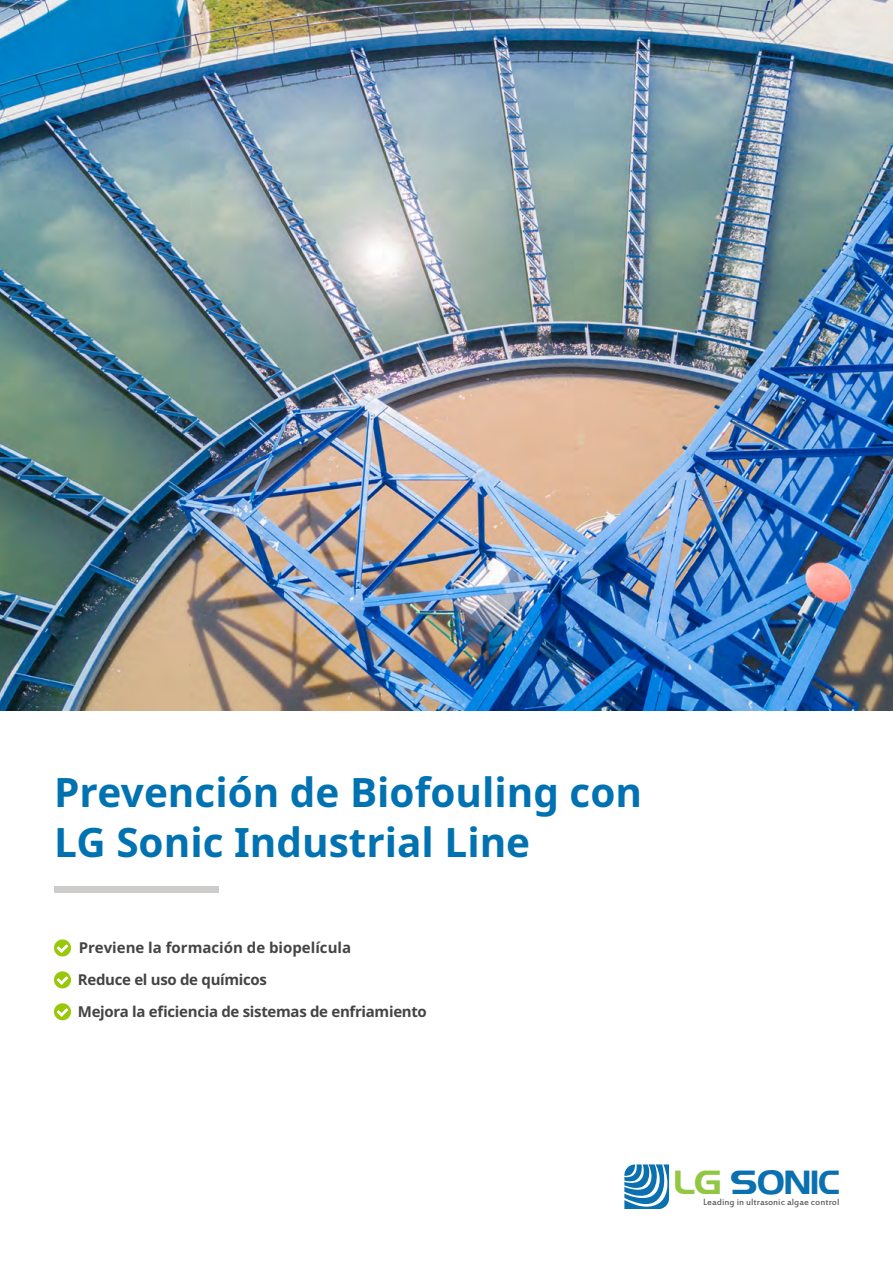
<style>
.page{position:relative;width:893px;height:1263px;background:#fff}
.page>*{position:absolute;margin:0;border:0;box-sizing:border-box;transform-origin:0 0}
.t1{font:700 40.5px/49.5px "Noto Sans";color:#0072b2}
.t2{font:32.4px "Niamey";color:#0a70b0}
.t3{font:700 15px/32px "Noto Sans";letter-spacing:-.02em;color:#444}
.t4{font:9.9px "Estrangelo Edessa";color:#58595b}
.s1{color:#91c742}
</style>
<div class="page">
<svg style="left:624px;top:1164px;width:46px;height:45px"></svg>
<div style="left:54px;top:886px;width:165px;height:6px;background:#cdcccb"></div>
<svg style="left:54px;top:939px;width:17px;height:17px"></svg>
<svg style="left:54px;top:971px;width:17px;height:17px"></svg>
<svg style="left:54px;top:1003px;width:17px;height:17px"></svg>
<img style="left:0;top:0;width:893px;height:710px">
<h1 class="t1" style="left:54px;top:767px;width:589px">Prevención de Biofouling con<br>LG Sonic Industrial Line</h1>
<p class="t3" style="left:78px;top:931px;width:351px">Previene la formación de biopelícula<br>Reduce el uso de químicos<br>Mejora la eficiencia de sistemas de enfriamiento</p>
<h2 class="t2" style="left:674px;top:1163px;width:167px"><span class="s1">LG</span> SONIC</h2>
<p class="t4" style="left:703px;top:1198px;width:138px">Leading in ultrasonic algae control</p>
</div>
